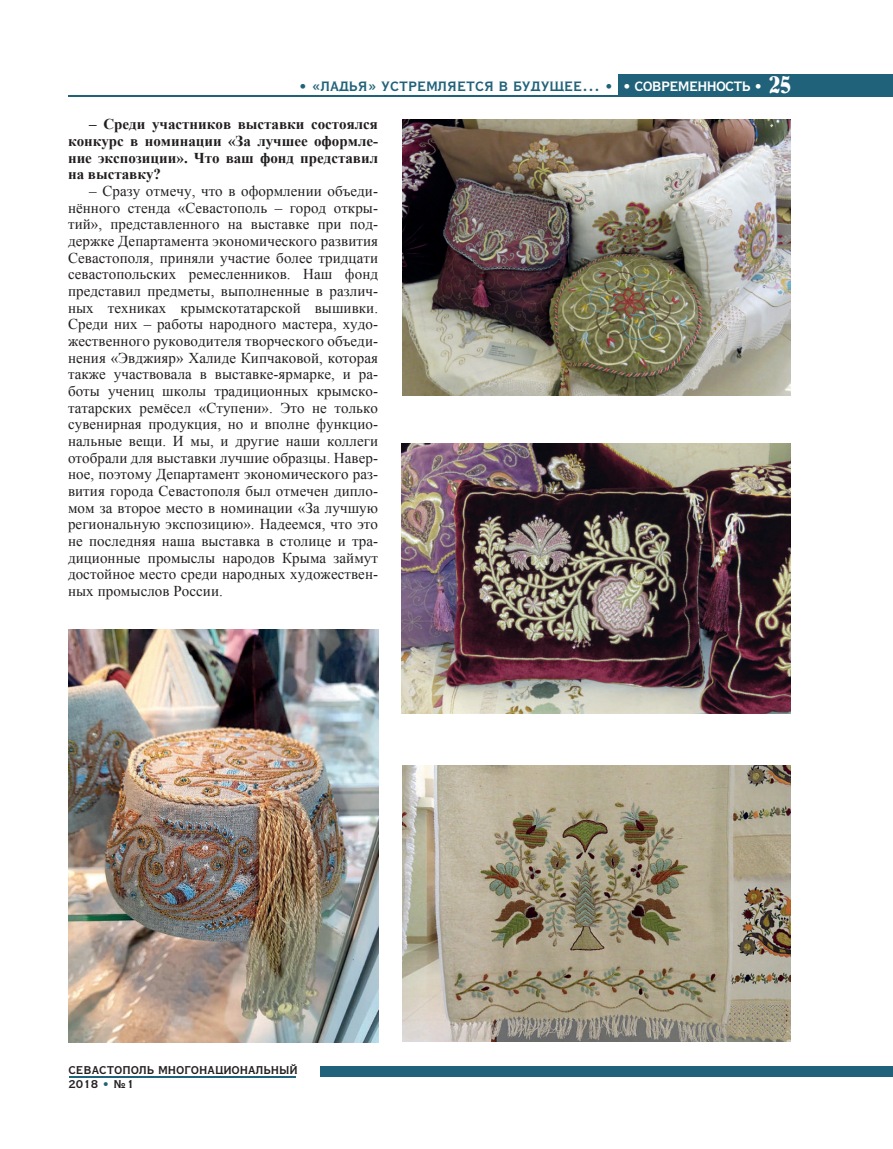
<style>
.page{position:relative;width:893px;height:1149px;background:#fff}
.page>*{position:absolute;margin:0;border:0;box-sizing:border-box;transform-origin:0 0}
.t1{font:24px "Bernhard";color:#fff}
.t2{font:15px/16.6px "Times New Roman";letter-spacing:.005em;color:#231f20;text-align:justify}
.t3{font:700 15px/16.6px "Times New Roman";color:#231f20;text-align:justify}
.t4{font:13.5px "Vacansia C Bold 14";color:#20627a}
.t5{font:11.25px/14.2px "Vacansia C Bold 14";color:#231f20}
.s1{color:#fff}
.s2{color:#20627a}
</style>
<div class="page">
<div style="left:619px;top:74px;width:274px;height:23px;background:#20627a"></div>
<div style="left:321px;top:1065px;width:572px;height:11px;background:#20627a"></div>
<hr style="left:69px;top:1075px;width:227px;height:2px;background:#20627a">
<hr style="left:68px;top:95px;width:567px;height:2px;background:#20627a">
<img style="left:401px;top:443px;width:389px;height:270px">
<img style="left:403px;top:765px;width:387px;height:276px">
<img style="left:403px;top:119px;width:387px;height:277px">
<img style="left:68px;top:629px;width:310px;height:412px">
<p class="t4" style="left:298px;top:78px;width:466px">• «ЛАДЬЯ» УСТРЕМЛЯЕТСЯ В БУДУЩЕЕ… • <span class="s1">• СОВРЕМЕННОСТЬ •</span></p>
<h1 class="t1" style="left:769px;top:73px;width:23px">25</h1>
<p class="t3" style="left:68px;top:115px;width:312px;text-indent:21px">– Среди участников выставки состоялся конкурс в номинации «За лучшее оформле&shy;ние экспозиции». Что ваш фонд представил на выставку?</p>
<p class="t2" style="left:68px;top:182px;width:312px;text-indent:21px">– Сразу отмечу, что в оформлении объеди&shy;нённого стенда «Севастополь – город откры&shy;тий», представленного на выставке при под&shy;держке Департамента экономического развития Севастополя, приняли участие более тридцати севастопольских ремесленников. Наш фонд представил предметы, выполненные в различ&shy;ных техниках крымскотатарской вышивки.<br>Среди них – работы народного мастера, худо&shy;жественного руководителя творческого объеди&shy;нения «Эвджияр» Халиде Кипчаковой, которая также участвовала в выставке-ярмарке, и ра&shy;боты учениц школы традиционных крымско&shy;татарских ремёсел «Ступени». Это не только сувенирная продукция, но и вполне функцио&shy;нальные вещи. И мы, и другие наши коллеги отобрали для выставки лучшие образцы. Навер&shy;ное, поэтому Департамент экономического раз&shy;вития города Севастополя был отмечен дипло&shy;мом за второе место в номинации «За лучшую региональную экспозицию». Надеемся, что это не последняя наша выставка в столице и тра&shy;диционные промыслы народов Крыма займут достойное место среди народных художествен&shy;ных промыслов России.</p>
<p class="t5" style="left:68px;top:1062px;width:231px">СЕВАСТОПОЛЬ МНОГОНАЦИОНАЛЬНЫЙ<br>2018 <span class="s2">•</span> № 1</p>
</div>
